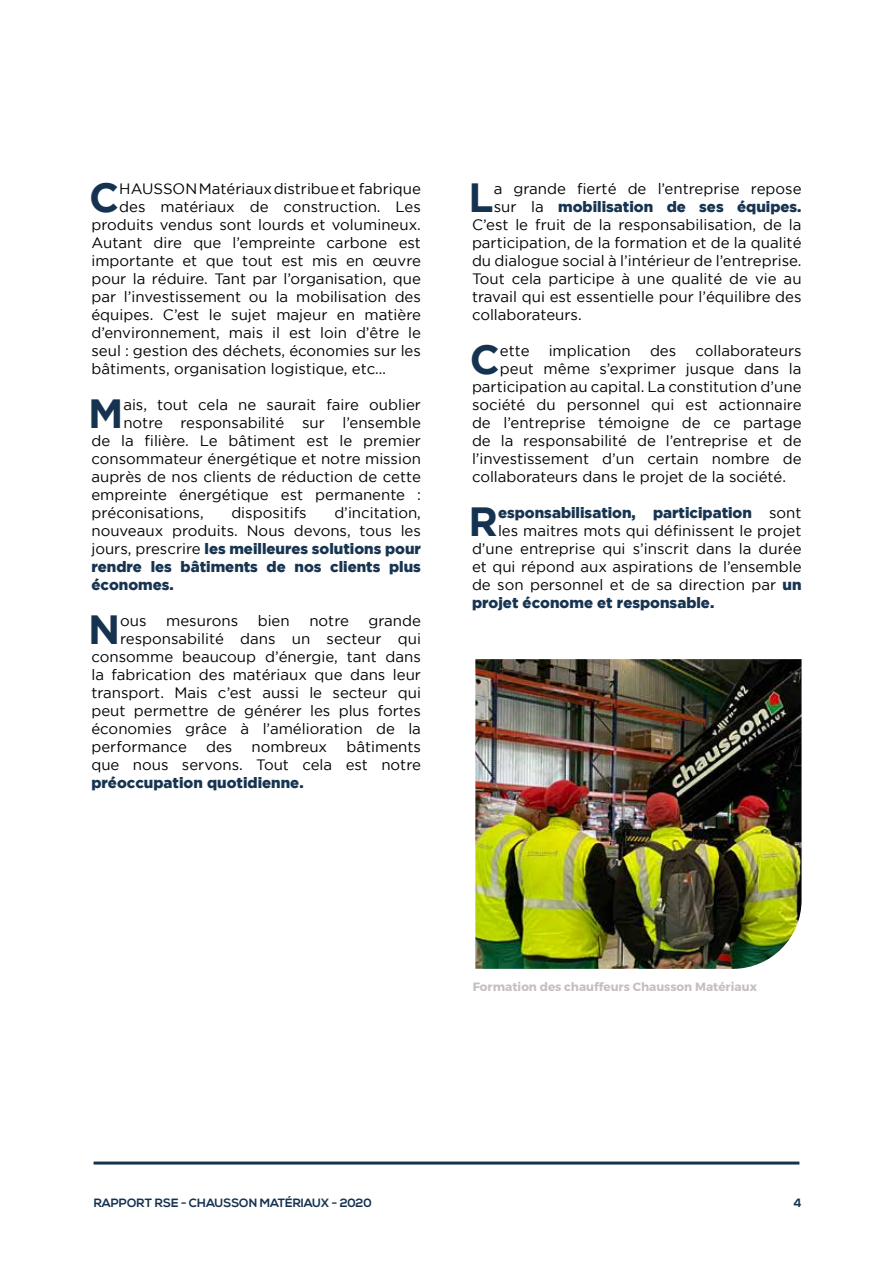
<style>
.page{position:relative;width:893px;height:1263px;background:#fff}
.page>*{position:absolute;margin:0;border:0;box-sizing:border-box;transform-origin:0 0}
.t1{font:700 40.65px "Gotham";color:#153350}
.t2{font:15px/18px "Gotham";color:#000;text-align:right}
.t3{font:900 15px/18px "Gotham";color:#173451;text-align:justify}
.t4{font:700 12px "Montserrat";color:#c7bec1}
.t5{font:700 12px "Nexa";color:#143250}
.s1{font-weight:400;color:#000}
.s2{font-weight:900;color:#173451}
</style>
<div class="page">
<hr style="left:94px;top:1161px;width:705px;height:3px;background:#153350">
<img style="left:475px;top:659px;width:326px;height:310px">
<h1 class="t1" style="left:89px;top:174px;width:32px">C</h1>
<p class="t2" style="left:119px;top:179px;width:303px">HAUSSON Matériaux distribue et fabrique</p>
<p class="t2" style="left:119px;top:197px;width:303px">des matériaux de construction. Les</p>
<p class="t2" style="left:91px;top:215px;width:331px">produits vendus sont lourds et volumineux.</p>
<p class="t2" style="left:91px;top:233px;width:331px">Autant dire que l’empreinte carbone est</p>
<p class="t2" style="left:91px;top:251px;width:331px">importante et que tout est mis en œuvre</p>
<p class="t2" style="left:91px;top:269px;width:331px">pour la réduire. Tant par l’organisation, que</p>
<p class="t2" style="left:91px;top:287px;width:331px">par l’investissement ou la mobilisation des</p>
<p class="t2" style="left:91px;top:305px;width:331px">équipes. C’est le sujet majeur en matière</p>
<p class="t2" style="left:91px;top:323px;width:331px">d’environnement, mais il est loin d’être le</p>
<p class="t2" style="left:91px;top:341px;width:331px">seul : gestion des déchets, économies sur les</p>
<p class="t2" style="left:91px;top:359px;width:296px">bâtiments, organisation logistique, etc…</p>
<h1 class="t1" style="left:88px;top:390px;width:37px">M</h1>
<p class="t2" style="left:123px;top:395px;width:299px">ais, tout cela ne saurait faire oublier</p>
<p class="t2" style="left:123px;top:413px;width:299px">notre responsabilité sur l’ensemble</p>
<p class="t2" style="left:91px;top:431px;width:331px">de la filière. Le bâtiment est le premier</p>
<p class="t2" style="left:91px;top:449px;width:331px">consommateur énergétique et notre mission</p>
<p class="t2" style="left:91px;top:467px;width:331px">auprès de nos clients de réduction de cette</p>
<p class="t2" style="left:91px;top:485px;width:331px">empreinte énergétique est permanente :</p>
<p class="t2" style="left:91px;top:503px;width:114px">préconisations,</p>
<p class="t2" style="left:231px;top:503px;width:77px">dispositifs</p>
<p class="t3" style="left:91px;top:503px;width:331px;text-indent:243px"><span class="s1">d’incitation, nouveaux produits. Nous devons, tous les jours, prescrire</span> les meilleures solutions pour rendre les bâtiments de nos clients plus économes.</p>
<h1 class="t1" style="left:88px;top:606px;width:34px">N</h1>
<p class="t2" style="left:120px;top:611px;width:28px">ous</p>
<p class="t2" style="left:166px;top:611px;width:74px">mesurons</p>
<p class="t2" style="left:258px;top:611px;width:34px">bien</p>
<p class="t2" style="left:309px;top:611px;width:41px">notre</p>
<p class="t2" style="left:369px;top:611px;width:54px">grande</p>
<p class="t2" style="left:120px;top:629px;width:302px">responsabilité dans un secteur qui</p>
<p class="t2" style="left:91px;top:647px;width:331px">consomme beaucoup d’énergie, tant dans</p>
<p class="t2" style="left:91px;top:665px;width:331px">la fabrication des matériaux que dans leur</p>
<p class="t2" style="left:91px;top:683px;width:331px">transport. Mais c’est aussi le secteur qui</p>
<p class="t2" style="left:91px;top:701px;width:331px">peut permettre de générer les plus fortes</p>
<p class="t2" style="left:91px;top:719px;width:331px">économies grâce à l’amélioration de la</p>
<p class="t2" style="left:91px;top:737px;width:97px">performance</p>
<p class="t2" style="left:206px;top:737px;width:28px">des</p>
<p class="t2" style="left:252px;top:737px;width:77px">nombreux</p>
<p class="t2" style="left:91px;top:737px;width:331px">bâtiments<br>que nous servons. Tout cela est notre</p>
<p class="t3" style="left:91px;top:773px;width:214px">préoccupation quotidienne.</p>
<h1 class="t1" style="left:469px;top:174px;width:27px">L</h1>
<p class="t2" style="left:494px;top:179px;width:309px">a grande fierté de l’entreprise repose</p>
<p class="t3" style="left:494px;top:197px;width:309px"><span class="s1">sur la</span> mobilisation de ses équipes.</p>
<p class="t2" style="left:472px;top:215px;width:331px">C’est le fruit de la responsabilisation, de la</p>
<p class="t2" style="left:472px;top:233px;width:331px">participation, de la formation et de la qualité</p>
<p class="t2" style="left:472px;top:251px;width:331px">du dialogue social à l’intérieur de l’entreprise.</p>
<p class="t2" style="left:472px;top:269px;width:331px">Tout cela participe à une qualité de vie au</p>
<p class="t2" style="left:472px;top:287px;width:331px">travail qui est essentielle pour l’équilibre des</p>
<p class="t2" style="left:472px;top:305px;width:111px">collaborateurs.</p>
<h1 class="t1" style="left:470px;top:336px;width:32px">C</h1>
<p class="t2" style="left:500px;top:341px;width:31px">ette</p>
<p class="t2" style="left:549px;top:341px;width:84px">implication</p>
<p class="t2" style="left:650px;top:341px;width:28px">des</p>
<p class="t2" style="left:695px;top:341px;width:108px">collaborateurs</p>
<p class="t2" style="left:500px;top:359px;width:303px">peut même s’exprimer jusque dans la</p>
<p class="t2" style="left:472px;top:377px;width:331px">participation au capital. La constitution d’une</p>
<p class="t2" style="left:472px;top:395px;width:331px">société du personnel qui est actionnaire</p>
<p class="t2" style="left:472px;top:413px;width:331px">de l’entreprise témoigne de ce partage</p>
<p class="t2" style="left:472px;top:431px;width:331px">de la responsabilité de l’entreprise et de</p>
<p class="t2" style="left:472px;top:449px;width:331px">l’investissement d’un certain nombre de</p>
<p class="t2" style="left:472px;top:467px;width:316px">collaborateurs dans le projet de la société.</p>
<h1 class="t1" style="left:469px;top:498px;width:31px">R</h1>
<p class="t3" style="left:498px;top:503px;width:305px">esponsabilisation, participation <span class="s1">sont</span></p>
<p class="t2" style="left:498px;top:521px;width:305px">les maitres mots qui définissent le projet</p>
<p class="t2" style="left:472px;top:539px;width:331px">d’une entreprise qui s’inscrit dans la durée</p>
<p class="t2" style="left:472px;top:557px;width:331px">et qui répond aux aspirations de l’ensemble</p>
<p class="t2" style="left:472px;top:575px;width:331px">de son personnel et de sa direction par <span class="s2">un</span></p>
<p class="t3" style="left:472px;top:593px;width:244px">projet économe et responsable.</p>
<p class="t4" style="left:473px;top:979px;width:286px">Formation des chauffeurs Chausson Matériaux</p>
<p class="t5" style="left:94px;top:1196px;width:279px">RAPPORT RSE - CHAUSSON MATÉRIAUX - 2020</p>
<p class="t5" style="left:793px;top:1196px;width:10px">4</p>
</div>
